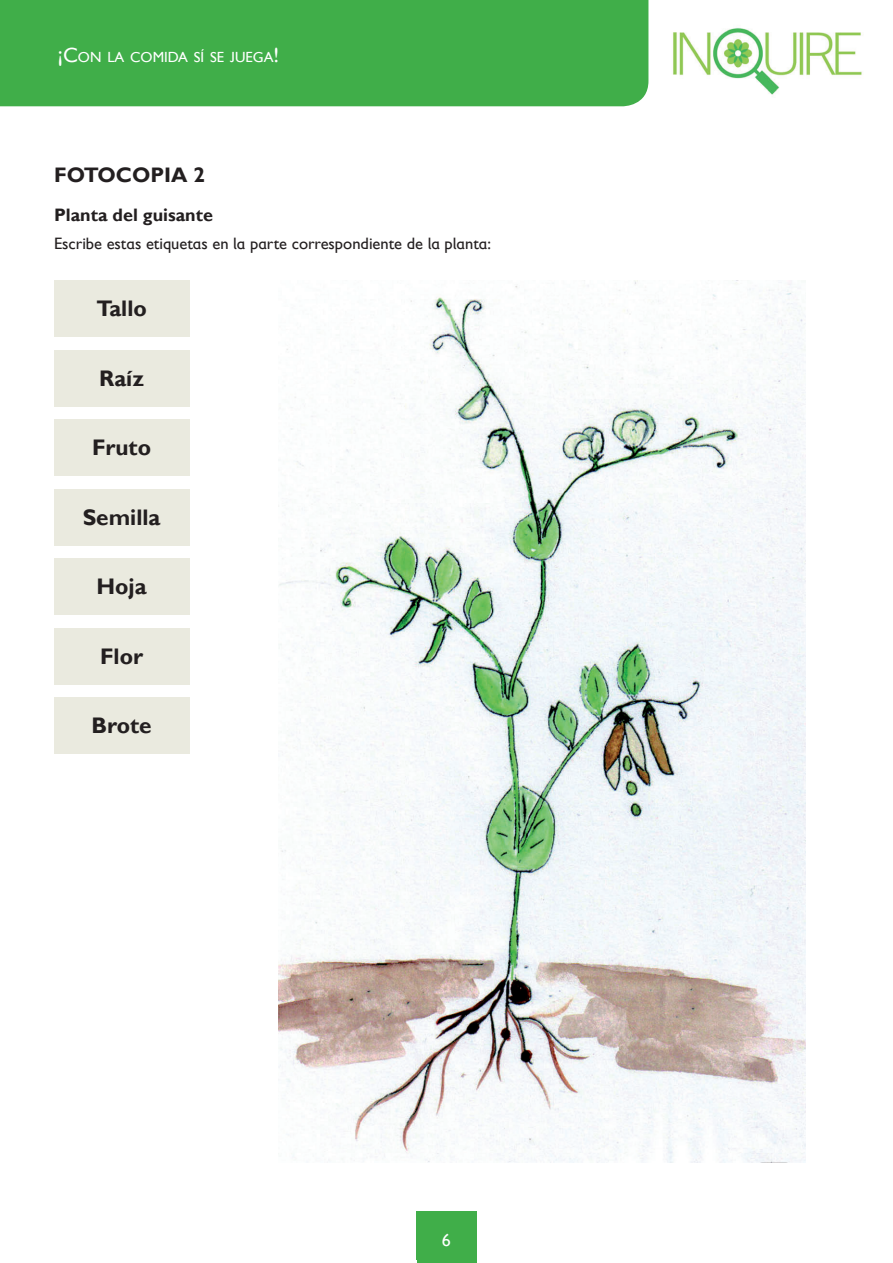
<style>
.page{position:relative;width:893px;height:1263px;background:#fff}
.page>*{position:absolute;margin:0;border:0;box-sizing:border-box;transform-origin:0 0}
.t1{font:700 22.5px "Gill Sans";color:#231f20}
.t2{font:700 21px "Gill Sans";color:#231f20}
.t3{font:700 18px "Gill Sans";color:#231f20}
.t4{font:18px "Gill Sans MT Schlbk";color:#fff}
.t5{font:16.5px "Gill Sans MT Schlbk";color:#231f20}
.t6{font:14.7px "Gill Sans MT Schlbk";color:#fff}
.s1{font-size:21px}
</style>
<div class="page">
<div style="left:0;top:0;width:648px;height:106px;background:#40ae49"></div>
<div style="left:417px;top:1212px;width:59px;height:51px;background:#40ae49"></div>
<img style="left:673px;top:28px;width:189px;height:67px">
<div style="left:54px;top:280px;width:135px;height:57px;background:#eaeadf"></div>
<div style="left:54px;top:350px;width:135px;height:56px;background:#eaeadf"></div>
<div style="left:54px;top:419px;width:135px;height:57px;background:#eaeadf"></div>
<div style="left:54px;top:489px;width:135px;height:56px;background:#eaeadf"></div>
<div style="left:54px;top:558px;width:135px;height:57px;background:#eaeadf"></div>
<div style="left:54px;top:628px;width:135px;height:56px;background:#eaeadf"></div>
<div style="left:54px;top:697px;width:135px;height:57px;background:#eaeadf"></div>
<img style="left:279px;top:280px;width:526px;height:882px">
<p class="t6" style="left:57px;top:49px;width:223px"><span class="s1">¡C</span>ON LA COMIDA SÍ SE JUEGA<span class="s1">!</span></p>
<p class="t2" style="left:54px;top:163px;width:152px">FOTOCOPIA 2</p>
<p class="t3" style="left:54px;top:204px;width:161px">Planta del guisante</p>
<p class="t5" style="left:54px;top:234px;width:439px">Escribe estas etiquetas en la parte correspondiente de la planta:</p>
<h1 class="t1" style="left:96px;top:295px;width:52px">Tallo</h1>
<h1 class="t1" style="left:99px;top:365px;width:46px">Raíz</h1>
<h1 class="t1" style="left:92px;top:434px;width:60px">Fruto</h1>
<h1 class="t1" style="left:83px;top:504px;width:79px">Semilla</h1>
<h1 class="t1" style="left:97px;top:573px;width:52px">Hoja</h1>
<h1 class="t1" style="left:100px;top:643px;width:45px">Flor</h1>
<h1 class="t1" style="left:92px;top:712px;width:62px">Brote</h1>
<p class="t4" style="left:442px;top:1229px;width:10px">6</p>
</div>
